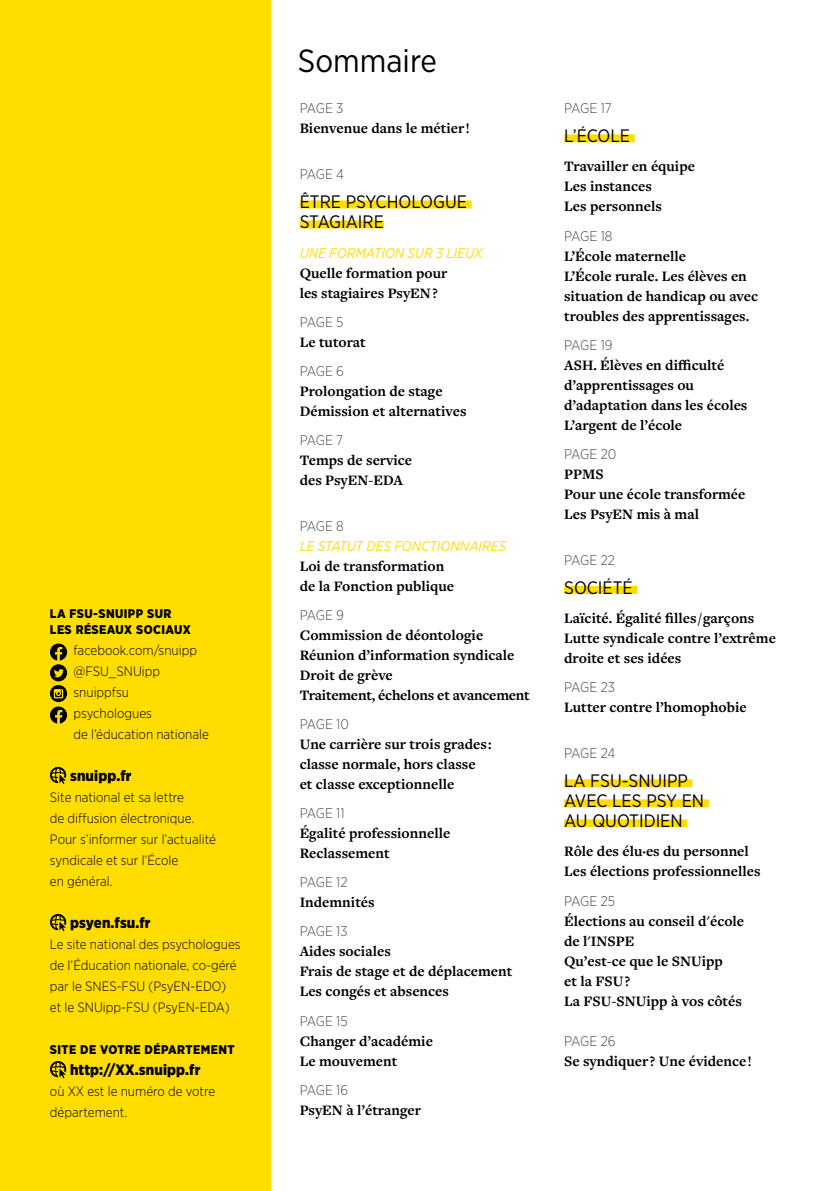
<style>
.page{position:relative;width:840px;height:1191px;background:#fff}
.page>*{position:absolute;margin:0;border:0;box-sizing:border-box;transform-origin:0 0}
.t1{font:32px "Gotham Narrow";color:#000}
.SOMMAIRE_ARTICLE{font:18px/20px "Gotham Narrow";color:#000}
.SOMMAIRE_PAGE{font:18px/20px "Gotham Narrow";color:#000}
.SOMMAIRE_ARTICLE-2{font:700 15px/20px "Freight Text Pro";color:#000}
.SOMMAIRE_PAGE-2{font:700 15px/20px "Freight Text Pro";color:#000}
._04_texte_drapeau_GOTHAM{font:900 15px "Gotham Narrow";letter-spacing:.01em;color:#000}
.SOMMAIRE_PAGE-3{font:300 14px "Gotham Narrow";letter-spacing:-.035em;color:#4a4a49}
.SOMMAIRE_ARTICLE-3{font:300 14px "Gotham Narrow";letter-spacing:-.02em;color:#4a4a49}
.SOMMAIRE_PAGE-4{font:italic 14px "Gotham Narrow";color:#fd0}
._04_texte_drapeau_GOTHAM-2{font:italic 14px "Gotham Narrow";color:#fd0}
._04_texte_drapeau_GOTHAM-3{font:300 13.6px/21px "Gotham Narrow";color:#000}
._04_texte_drapeau_GOTHAM-4{font:900 12.6px/16px "Gotham Narrow";letter-spacing:.035em;color:#000}
</style>
<div class="page">
<div style="left:0;top:0;width:270px;height:1191px;background:#fd0"></div>
<div style="left:299px;top:200px;width:172px;height:8px;background:#fd0"></div>
<div style="left:299px;top:220px;width:85px;height:8px;background:#fd0"></div>
<div style="left:564px;top:134px;width:70px;height:8px;background:#fd0"></div>
<div style="left:564px;top:586px;width:73px;height:8px;background:#fd0"></div>
<div style="left:564px;top:779px;width:128px;height:8px;background:#fd0"></div>
<div style="left:564px;top:799px;width:144px;height:8px;background:#fd0"></div>
<div style="left:564px;top:819px;width:123px;height:8px;background:#fd0"></div>
<svg style="left:50px;top:643px;width:17px;height:80px"></svg>
<svg style="left:50px;top:767px;width:16px;height:17px"></svg>
<svg style="left:50px;top:914px;width:16px;height:17px"></svg>
<svg style="left:50px;top:1061px;width:16px;height:17px"></svg>
<p class="_04_texte_drapeau_GOTHAM-4" style="left:50px;top:605px;width:142px">LA FSU-SNUIPP SUR<br>LES RÉSEAUX SOCIAUX</p>
<p class="_04_texte_drapeau_GOTHAM-3" style="left:73px;top:639px;width:125px">facebook.com/snuipp</p>
<p class="_04_texte_drapeau_GOTHAM-3" style="left:73px;top:660px;width:88px">@FSU_SNUipp</p>
<p class="_04_texte_drapeau_GOTHAM-3" style="left:73px;top:681px;width:57px">snuippfsu</p>
<p class="_04_texte_drapeau_GOTHAM-3" style="left:73px;top:702px;width:137px">psychologues<br>de l’éducation nationale</p>
<p class="_04_texte_drapeau_GOTHAM" style="left:70px;top:766px;width:63px">snuipp.fr</p>
<p class="_04_texte_drapeau_GOTHAM-3" style="left:50px;top:786px;width:167px">Site national et sa lettre<br>de diffusion électronique.<br>Pour s’informer sur l’actualité syndicale et sur l’École<br>en général.</p>
<p class="_04_texte_drapeau_GOTHAM" style="left:70px;top:913px;width:82px">psyen.fsu.fr</p>
<p class="_04_texte_drapeau_GOTHAM-3" style="left:50px;top:933px;width:192px">Le site national des psychologues de l’Éducation nationale, co-géré par le SNES-FSU (PsyEN-EDO) et le SNUipp-FSU (PsyEN-EDA)</p>
<p class="_04_texte_drapeau_GOTHAM-4" style="left:50px;top:1041px;width:186px">SITE DE VOTRE DÉPARTEMENT</p>
<p class="_04_texte_drapeau_GOTHAM" style="left:70px;top:1060px;width:132px">http://XX.snuipp.fr</p>
<p class="_04_texte_drapeau_GOTHAM-3" style="left:50px;top:1080px;width:167px">où XX est le numéro de votre département.</p>
<p class="t1" style="left:298px;top:41px;width:140px">Sommaire</p>
<p class="SOMMAIRE_PAGE-3" style="left:299px;top:100px;width:45px">PAGE 3</p>
<p class="SOMMAIRE_ARTICLE-2" style="left:299px;top:118px;width:172px">Bienvenue dans le métier !</p>
<p class="SOMMAIRE_PAGE-3" style="left:299px;top:166px;width:46px">PAGE 4</p>
<p class="SOMMAIRE_PAGE" style="left:299px;top:192px;width:169px">ÊTRE PSYCHOLOGUE<br>STAGIAIRE</p>
<p class="_04_texte_drapeau_GOTHAM-2" style="left:299px;top:244px;width:184px">UNE FORMATION SUR 3 LIEUX</p>
<p class="SOMMAIRE_ARTICLE-2" style="left:299px;top:262px;width:149px">Quelle formation pour les stagiaires PsyEN ?</p>
<p class="SOMMAIRE_PAGE-3" style="left:299px;top:313px;width:45px">PAGE 5</p>
<p class="SOMMAIRE_ARTICLE-2" style="left:299px;top:331px;width:68px">Le tutorat</p>
<p class="SOMMAIRE_PAGE-3" style="left:299px;top:362px;width:46px">PAGE 6</p>
<p class="SOMMAIRE_ARTICLE-2" style="left:299px;top:380px;width:144px">Prolongation de stage</p>
<p class="SOMMAIRE_ARTICLE-2" style="left:299px;top:400px;width:168px">Démission et alternatives</p>
<p class="SOMMAIRE_PAGE-3" style="left:299px;top:431px;width:45px">PAGE 7</p>
<p class="SOMMAIRE_ARTICLE-2" style="left:299px;top:449px;width:114px">Temps de service des PsyEN-EDA</p>
<p class="SOMMAIRE_PAGE-3" style="left:299px;top:517px;width:46px">PAGE 8</p>
<p class="SOMMAIRE_PAGE-4" style="left:299px;top:537px;width:208px">LE STATUT DES FONCTIONNAIRES</p>
<p class="SOMMAIRE_ARTICLE-2" style="left:299px;top:555px;width:156px">Loi de transformation de la Fonction publique</p>
<p class="SOMMAIRE_PAGE-3" style="left:299px;top:606px;width:46px">PAGE 9</p>
<p class="SOMMAIRE_ARTICLE-2" style="left:299px;top:625px;width:231px">Commission de déontologie<br>Réunion d’information syndicale<br>Droit de grève<br>Traitement, échelons et avancement</p>
<p class="SOMMAIRE_PAGE-3" style="left:299px;top:715px;width:51px">PAGE 10</p>
<p class="SOMMAIRE_ARTICLE-2" style="left:299px;top:734px;width:193px">Une carrière sur trois grades : classe normale, hors classe et classe exceptionnelle</p>
<p class="SOMMAIRE_PAGE-3" style="left:299px;top:804px;width:46px">PAGE 11</p>
<p class="SOMMAIRE_ARTICLE-2" style="left:299px;top:823px;width:152px">Égalité professionnelle<br>Reclassement</p>
<p class="SOMMAIRE_PAGE-3" style="left:299px;top:874px;width:49px">PAGE 12</p>
<p class="SOMMAIRE_ARTICLE-2" style="left:299px;top:892px;width:76px">Indemnités</p>
<p class="SOMMAIRE_PAGE-3" style="left:299px;top:923px;width:49px">PAGE 13</p>
<p class="SOMMAIRE_ARTICLE-2" style="left:299px;top:941px;width:214px">Aides sociales<br>Frais de stage et de déplacement<br>Les congés et absences</p>
<p class="SOMMAIRE_ARTICLE-3" style="left:299px;top:1012px;width:50px">PAGE 15</p>
<p class="SOMMAIRE_ARTICLE-2" style="left:299px;top:1030px;width:135px">Changer d’académie<br>Le mouvement</p>
<p class="SOMMAIRE_ARTICLE-3" style="left:299px;top:1081px;width:50px">PAGE 16</p>
<p class="SOMMAIRE_ARTICLE-2" style="left:299px;top:1099px;width:123px">PsyEN à l’étranger</p>
<p class="SOMMAIRE_PAGE-3" style="left:564px;top:100px;width:49px">PAGE 17</p>
<p class="SOMMAIRE_ARTICLE" style="left:564px;top:126px;width:67px">L’ÉCOLE</p>
<p class="SOMMAIRE_ARTICLE-2" style="left:564px;top:156px;width:132px">Travailler en équipe<br>Les instances<br>Les personnels</p>
<p class="SOMMAIRE_ARTICLE-3" style="left:564px;top:227px;width:50px">PAGE 18</p>
<p class="SOMMAIRE_ARTICLE-2" style="left:564px;top:245px;width:195px">L’École maternelle<br>L’École rurale. Les élèves en situation de handicap ou avec troubles des apprentissages.</p>
<p class="SOMMAIRE_PAGE-3" style="left:564px;top:336px;width:50px">PAGE 19</p>
<p class="SOMMAIRE_ARTICLE-2" style="left:564px;top:354px;width:185px">ASH. Élèves en difficulté d’apprentissages ou d’adaptation dans les écoles<br>L’argent de l’école</p>
<p class="SOMMAIRE_ARTICLE-3" style="left:564px;top:445px;width:54px">PAGE 20</p>
<p class="SOMMAIRE_ARTICLE-2" style="left:564px;top:463px;width:183px">PPMS<br>Pour une école transformée<br>Les PsyEN mis à mal</p>
<p class="SOMMAIRE_PAGE-3" style="left:564px;top:551px;width:52px">PAGE 22</p>
<p class="SOMMAIRE_ARTICLE" style="left:564px;top:577px;width:70px">SOCIÉTÉ</p>
<p class="SOMMAIRE_PAGE-2" style="left:564px;top:608px;width:213px">Laïcité. Égalité filles / garçons<br>Lutte syndicale contre l’extrême droite et ses idées</p>
<p class="SOMMAIRE_PAGE-3" style="left:564px;top:678px;width:52px">PAGE 23</p>
<p class="SOMMAIRE_ARTICLE-2" style="left:564px;top:697px;width:184px">Lutter contre l’homophobie</p>
<p class="SOMMAIRE_PAGE-3" style="left:564px;top:744px;width:53px">PAGE 24</p>
<p class="SOMMAIRE_ARTICLE" style="left:564px;top:770px;width:141px">LA FSU-SNUIPP<br>AVEC LES PSY EN<br>AU QUOTIDIEN</p>
<p class="SOMMAIRE_ARTICLE-2" style="left:564px;top:841px;width:198px">Rôle des élu·es du personnel<br>Les élections professionnelles</p>
<p class="SOMMAIRE_PAGE-3" style="left:564px;top:892px;width:53px">PAGE 25</p>
<p class="SOMMAIRE_ARTICLE-2" style="left:564px;top:910px;width:181px">Élections au conseil d'école de l'INSPE</p>
<p class="SOMMAIRE_ARTICLE-2" style="left:564px;top:950px;width:179px">Qu’est-ce que le SNUipp<br>et la FSU ?<br>La FSU-SNUipp à vos côtés</p>
<p class="SOMMAIRE_ARTICLE-3" style="left:564px;top:1032px;width:53px">PAGE 26</p>
<p class="SOMMAIRE_ARTICLE-2" style="left:564px;top:1050px;width:189px">Se syndiquer ? Une évidence !</p>
</div>
